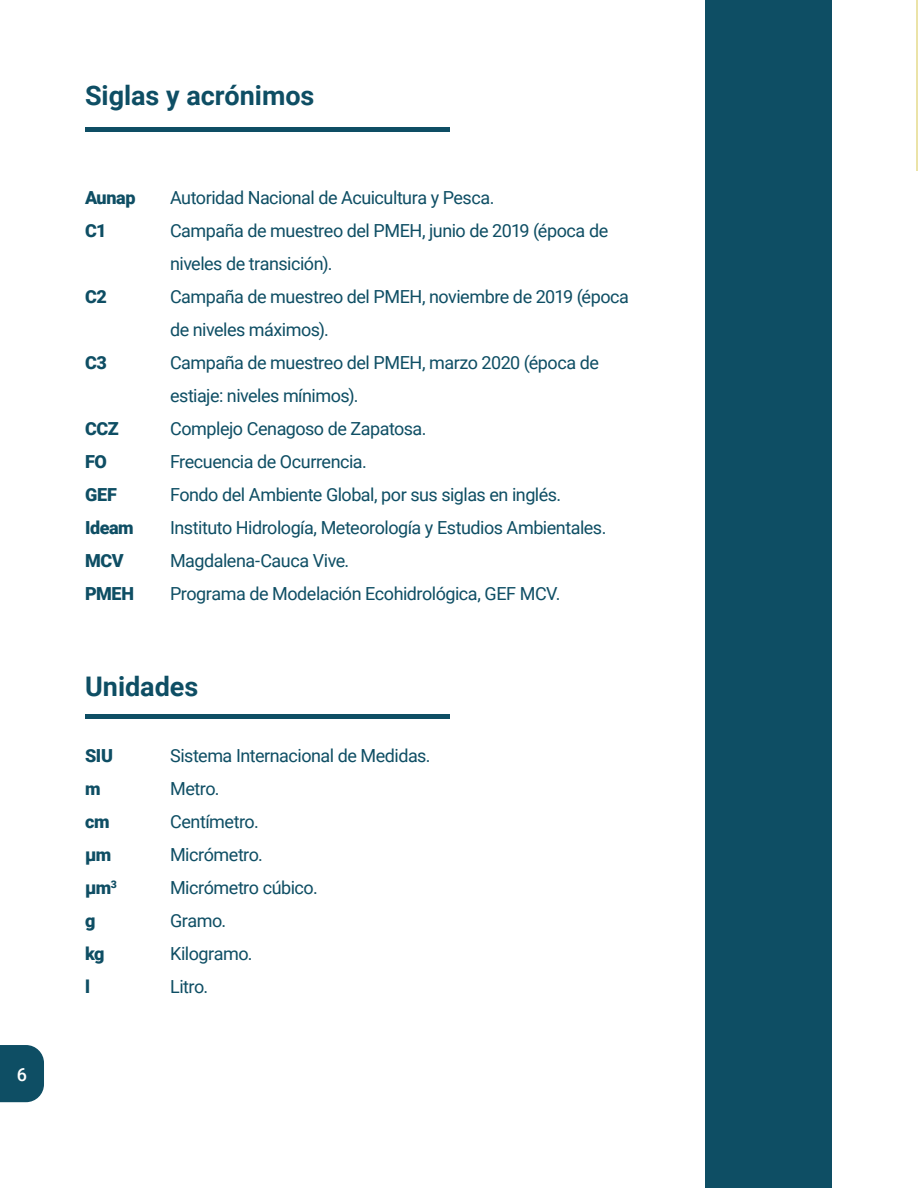
<style>
.page{position:relative;width:918px;height:1188px;background:#fff}
.page>*{position:absolute;margin:0;border:0;box-sizing:border-box;transform-origin:0 0}
.Titulos_1{font:700 27px "Roboto";letter-spacing:-.005em;color:#0e4e64}
.Texto_General_1_-_Si{font:18px/33px "Roboto";letter-spacing:-.025em;color:#0e4e64}
.Texto_General_1_-_Si-2{font:900 18px "Roboto";letter-spacing:-.025em;color:#0e4e64}
.t1{font:500 18px "Roboto";color:#fff}
</style>
<div class="page">
<hr style="left:85px;top:128px;width:365px;height:4px;background:#0e4e64">
<div style="left:85px;top:714px;width:365px;height:5px;background:#0e4e64"></div>
<div style="left:705px;top:0;width:127px;height:1188px;background:#0e4e64"></div>
<hr style="left:916px;top:0;width:2px;height:171px;background:#ebe3a8">
<div style="left:0;top:1045px;width:44px;height:57px;background:#0e4e64"></div>
<p class="t1" style="left:17px;top:1062px;width:12px">6</p>
<p class="Titulos_1" style="left:85px;top:77px;width:231px">Siglas y acrónimos</p>
<p class="Texto_General_1_-_Si-2" style="left:85px;top:185px;width:52px">Aunap</p>
<p class="Texto_General_1_-_Si" style="left:170px;top:181px;width:326px">Autoridad Nacional de Acuicultura y Pesca.</p>
<p class="Texto_General_1_-_Si-2" style="left:85px;top:218px;width:23px">C1</p>
<p class="Texto_General_1_-_Si" style="left:170px;top:214px;width:440px">Campaña de muestreo del PMEH, junio de 2019 (época de niveles de transición).</p>
<p class="Texto_General_1_-_Si-2" style="left:85px;top:284px;width:23px">C2</p>
<p class="Texto_General_1_-_Si" style="left:170px;top:280px;width:460px">Campaña de muestreo del PMEH, noviembre de 2019 (época de niveles máximos).</p>
<p class="Texto_General_1_-_Si-2" style="left:85px;top:350px;width:23px">C3</p>
<p class="Texto_General_1_-_Si" style="left:170px;top:346px;width:430px">Campaña de muestreo del PMEH, marzo 2020 (época de estiaje: niveles mínimos).</p>
<p class="Texto_General_1_-_Si-2" style="left:85px;top:416px;width:35px">CCZ</p>
<p class="Texto_General_1_-_Si" style="left:170px;top:412px;width:258px">Complejo Cenagoso de Zapatosa.</p>
<p class="Texto_General_1_-_Si-2" style="left:85px;top:449px;width:23px">FO</p>
<p class="Texto_General_1_-_Si" style="left:170px;top:445px;width:198px">Frecuencia de Ocurrencia.</p>
<p class="Texto_General_1_-_Si-2" style="left:85px;top:482px;width:33px">GEF</p>
<p class="Texto_General_1_-_Si" style="left:170px;top:478px;width:393px">Fondo del Ambiente Global, por sus siglas en inglés.</p>
<p class="Texto_General_1_-_Si-2" style="left:85px;top:515px;width:50px">Ideam</p>
<p class="Texto_General_1_-_Si" style="left:170px;top:511px;width:438px">Instituto Hidrología, Meteorología y Estudios Ambientales.</p>
<p class="Texto_General_1_-_Si-2" style="left:85px;top:548px;width:40px">MCV</p>
<p class="Texto_General_1_-_Si" style="left:170px;top:544px;width:181px">Magdalena-Cauca Vive.</p>
<p class="Texto_General_1_-_Si-2" style="left:85px;top:581px;width:51px">PMEH</p>
<p class="Texto_General_1_-_Si" style="left:170px;top:577px;width:392px">Programa de Modelación Ecohidrológica, GEF MCV.</p>
<p class="Titulos_1" style="left:85px;top:668px;width:115px">Unidades</p>
<p class="Texto_General_1_-_Si-2" style="left:85px;top:743px;width:29px">SIU</p>
<p class="Texto_General_1_-_Si" style="left:170px;top:739px;width:262px">Sistema Internacional de Medidas.</p>
<p class="Texto_General_1_-_Si-2" style="left:85px;top:776px;width:17px">m</p>
<p class="Texto_General_1_-_Si" style="left:170px;top:772px;width:51px">Metro.</p>
<p class="Texto_General_1_-_Si-2" style="left:85px;top:809px;width:26px">cm</p>
<p class="Texto_General_1_-_Si" style="left:170px;top:805px;width:90px">Centímetro.</p>
<p class="Texto_General_1_-_Si-2" style="left:85px;top:842px;width:28px">µm</p>
<p class="Texto_General_1_-_Si" style="left:170px;top:838px;width:94px">Micrómetro.</p>
<p class="Texto_General_1_-_Si-2" style="left:85px;top:875px;width:33px">µm<sup>3</sup></p>
<p class="Texto_General_1_-_Si" style="left:170px;top:871px;width:149px">Micrómetro cúbico.</p>
<p class="Texto_General_1_-_Si-2" style="left:85px;top:908px;width:12px">g</p>
<p class="Texto_General_1_-_Si" style="left:170px;top:904px;width:58px">Gramo.</p>
<p class="Texto_General_1_-_Si-2" style="left:85px;top:941px;width:21px">kg</p>
<p class="Texto_General_1_-_Si" style="left:170px;top:937px;width:84px">Kilogramo.</p>
<p class="Texto_General_1_-_Si-2" style="left:85px;top:974px;width:6px">l</p>
<p class="Texto_General_1_-_Si" style="left:170px;top:970px;width:40px">Litro.</p>
</div>
